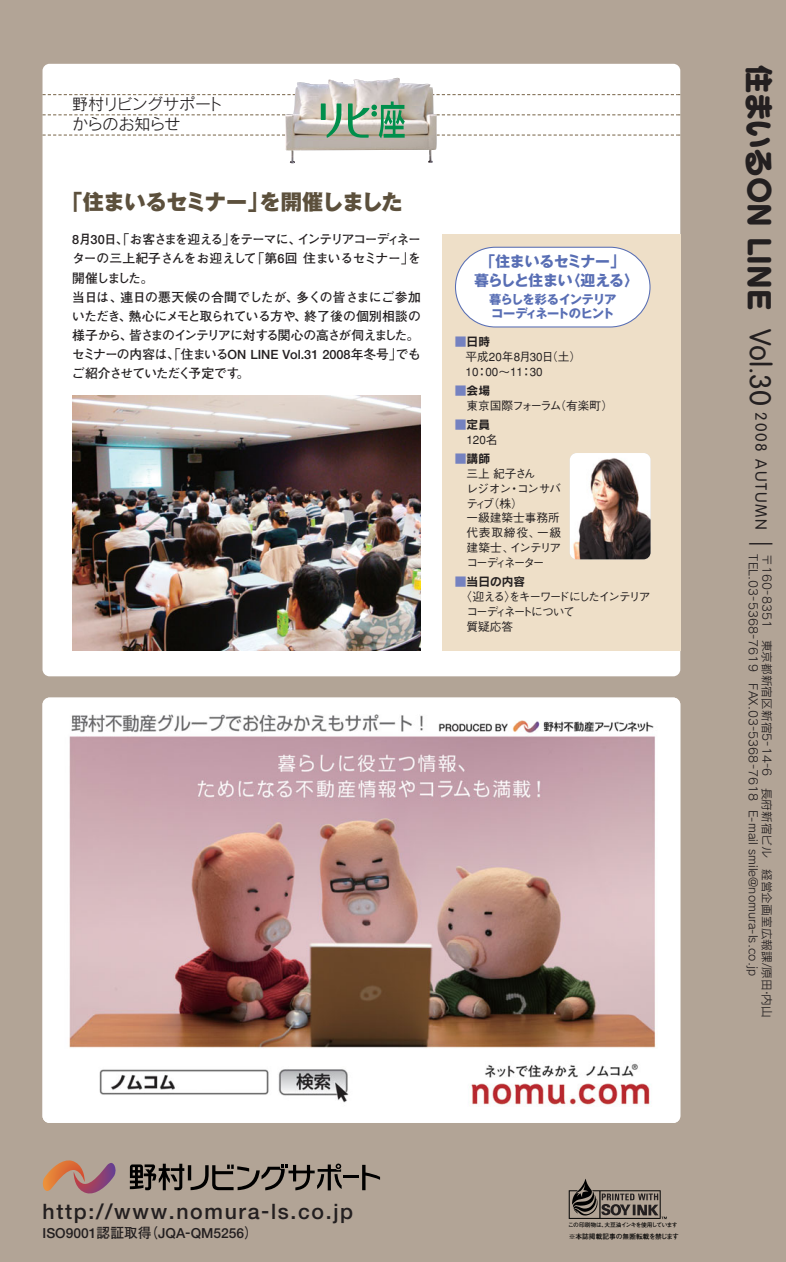
<style>
.page{position:relative;width:786px;height:1262px;background:#b2a496}
.page>*{position:absolute;margin:0;border:0;box-sizing:border-box;transform-origin:0 0}
.t1{font:29.7px "Seurat CID EB";letter-spacing:-.01em;color:#231f20}
.t2{font:700 21.3px "Futo Go B101";letter-spacing:.08em;color:#231f20}
.t3{font:21.3px "Gothic MB101 hea";letter-spacing:-.035em;color:#5c503c}
.t4{font:15.9px/20.2px "Rodin CID M";letter-spacing:-.04em;color:#231f20}
.t5{font:700 14.85px/19.2px "Gothic MB101";letter-spacing:-.04em;color:#586eb4;text-align:center}
.t6{font:700 13.8px "Futo Go B101";color:#231f20}
.t7{font:700 12.75px/19.2px "Futo Go B101";letter-spacing:-.05em;color:#231f20}
.t8{font:700 12.15px/13.8px "Gothic MB101";letter-spacing:-.06em;color:#586eb4}
.t9{font:11.7px/13.8px "Rodin CID M";color:#231f20}
.t10{font:500 11.7px/14.9px "Gothic BBB";letter-spacing:-.035em;color:#231f20}
.t11{font:500 11.7px "Gothic BBB";letter-spacing:-.15em;color:#231f20}
.t12{font:500 11.7px/14.9px "Gothic BBB";color:#231f20}
.t13{font:500 11.7px/14.9px "Gothic BBB";letter-spacing:-.04em;color:#231f20}
.t14{font:500 11.7px/14.9px "Gothic BBB";letter-spacing:-.075em;color:#231f20}
.t15{font:11.7px "Rodin CID B";color:#231f20}
.t16{font:700 6.75px "Futo Go B101";color:#000}
.t17{font:700 5.7px "Futo Go B101";letter-spacing:-.08em;color:#000}
.s1{font-family:"Rodin CID B";font-weight:400;color:#7582c0}
.s2{font-family:"Rodin CID B";font-weight:400}
.s3{color:#7582c0}
.s4{font-family:"VAG Rounded";font-weight:300}
.s5{font-family:"Gothic BBB";font-weight:500;font-size:25.5px}
</style>
<div class="page">
<div style="left:43px;top:64px;width:637px;height:612px;background:#fff;border-radius:7px"></div>
<img style="left:43px;top:697px;width:637px;height:426px;border-radius:7px">
<svg style="left:43px;top:1160px;width:73px;height:34px"></svg>
<hr style="left:343px;top:1175px;width:16px;height:3px;background:#000">
<svg style="left:362px;top:1164px;width:18px;height:26px"></svg>
<svg style="left:130px;top:1163px;width:212px;height:27px"></svg>
<svg style="left:569px;top:1179px;width:98px;height:40px"></svg>
<svg style="left:43px;top:94px;width:637px;height:1px"></svg>
<img style="left:285px;top:78px;width:152px;height:85px">
<svg style="left:43px;top:101px;width:637px;height:37px"></svg>
<div style="left:442px;top:234px;width:238px;height:417px;background:#eedfc8"></div>
<svg style="left:455px;top:247px;width:196px;height:80px;background:#f9f8f8"></svg>
<img style="left:570px;top:453px;width:81px;height:106px;border-radius:7px">
<img style="left:72px;top:395px;width:349px;height:256px">
<p class="t4" style="left:72px;top:96px;width:152px">野村リビングサポートからのお知らせ</p>
<p class="t3" style="left:62px;top:194px;width:343px">「住まいるセミナー」を開催しました</p>
<p class="t7" style="left:72px;top:231px;width:350px">8月30日、「お客さまを迎える」をテーマに、インテリアコーディネーターの三上紀子さんをお迎えして「第6回住まいるセミナー」を開催しました。<br>当日は、連日の悪天候の合間でしたが、多くの皆さまにご参加いただき、熱心にメモと取られている方や、終了後の個別相談の様子から、皆さまのインテリアに対する関心の高さが伺えました。セミナーの内容は、「住まいるON LINE Vol.31 2008年冬号」でもご紹介させていただく予定です。</p>
<p class="t5" style="left:474px;top:254px;width:166px">「住まいるセミナー」<br>暮らしと住まい〈迎える〉</p>
<p class="t8" style="left:489px;top:295px;width:129px">暮らしを彩るインテリアコーディネートのヒント</p>
<p class="t12" style="left:466px;top:335px;width:117px;text-indent:-11px"><span class="s1">■</span><span class="s2">日時<br></span>平成20年8月30日（土）<br>10：00～11：30</p>
<p class="t13" style="left:466px;top:384px;width:148px;text-indent:-11px"><span class="s1">■</span><span class="s2">会場<br></span>東京国際フォーラム（有楽町）</p>
<p class="t14" style="left:466px;top:418px;width:33px;text-indent:-11px"><span class="s1">■</span><span class="s2">定員<br></span>120名</p>
<p class="t10" style="left:466px;top:452px;width:96px;text-indent:-11px"><span class="s1">■</span><span class="s2">講師<br></span>三上紀子さん<br>レジオン・コンサバティブ（株）<br>一級建築士事務所代表取締役、一級建築士、インテリアコーディネーター</p>
<p class="t15" style="left:455px;top:577px;width:72px"><span class="s3">■</span>当日の内容</p>
<p class="t11" style="left:461px;top:592px;width:191px">〈迎える〉をキーワードにしたインテリア</p>
<p class="t11" style="left:466px;top:607px;width:110px">コーディネートについて</p>
<p class="t14" style="left:466px;top:620px;width:48px">質疑応答</p>
<p class="t1" style="left:770px;top:64px;width:495px;rotate:90deg">住まいるON LINE <span class="s4">Vol.30</span> <sup>2008</sup> <sup>AUTUMN</sup><span class="s5">｜</span></p>
<p class="t9" style="left:772px;top:554px;width:465px;rotate:90deg">〒160-8351 東京都新宿区新宿5-14-6 長府新宿ビル　経営企画室広報課/原田・内山<br>TEL.03-5368-7619 FAX.03-5368-7618 E-mail smile@nomura-ls.co.jp</p>
<p class="t2" style="left:43px;top:1202px;width:312px">http://www.nomura-ls.co.jp</p>
<p class="t6" style="left:43px;top:1227px;width:217px">ISO9001認証取得（JQA-QM5256）</p>
<p class="t17" style="left:568px;top:1222px;width:111px">この印刷物は、大豆油インキを使用しています</p>
<p class="t16" style="left:569px;top:1233px;width:112px">※本誌掲載記事の無断転載を禁じます</p>
</div>
